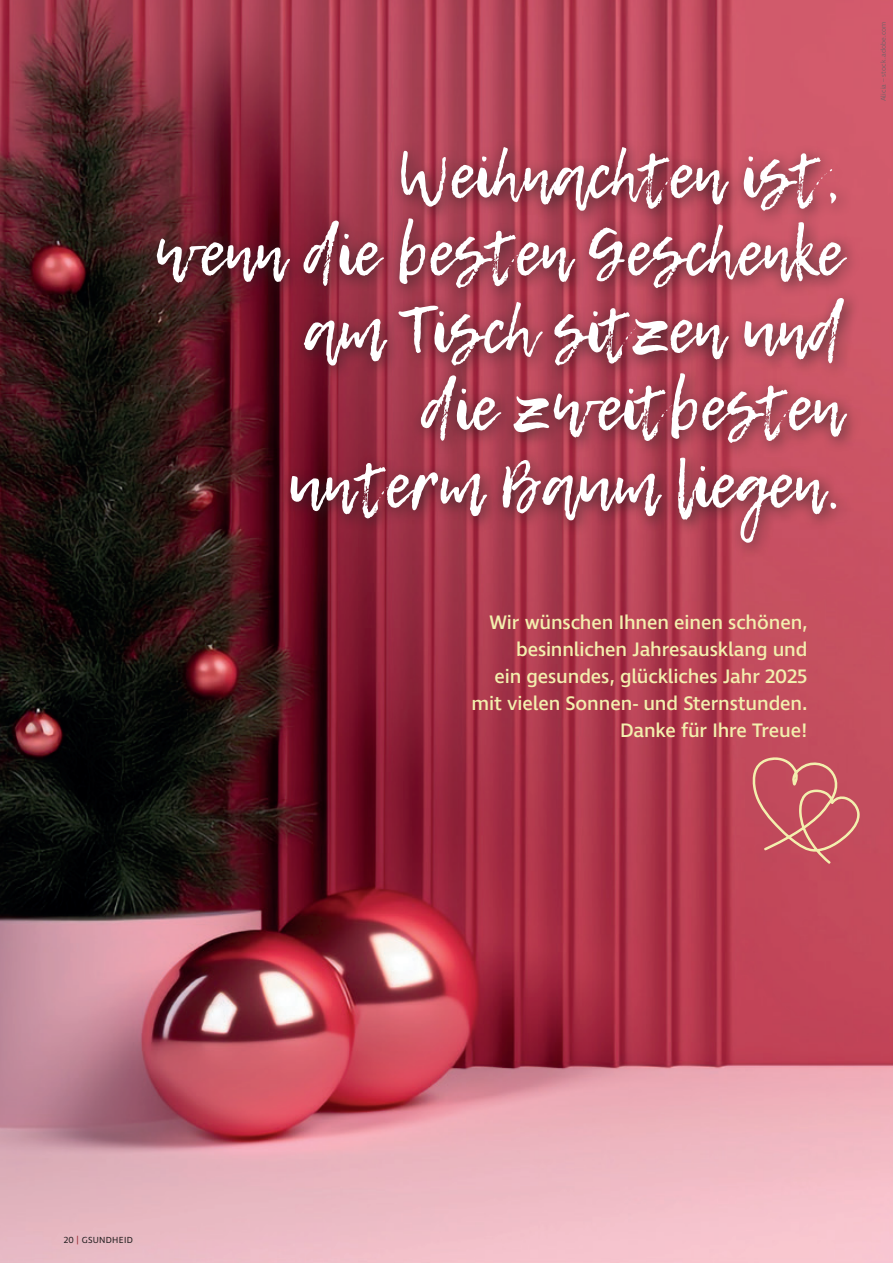
<style>
.page{position:relative;width:893px;height:1263px;background:#fff}
.page>*{position:absolute;margin:0;border:0;box-sizing:border-box;transform-origin:0 0}
.t1{font:64.5px/77.4px "Lemon Tuesday";color:#fff;text-align:right}
.t2{font:500 19.95px/27px "Ingra";letter-spacing:-.01em;color:#f3efae;text-align:right}
.t3{font:9px "Ingra";letter-spacing:.03em;color:#231f20}
.t4{font:300 7.2px "Ingra";letter-spacing:.015em;color:#636366}
.s1{color:#962830}
</style>
<div class="page">
<img style="left:0;top:0;width:893px;height:1263px">
<svg style="left:751px;top:755px;width:111px;height:110px;background:#c75c65"></svg>
<div style="left:146px;top:137px;width:717px;height:422px;background:#231f20;opacity:.75"></div>
<h1 class="t1" style="left:153px;top:137px;width:690px">Weihnachten ist,<br>wenn die besten Geschenke am Tisch sitzen und<br>die zweitbesten<br>unterm Baum liegen.</h1>
<p class="t2" style="left:472px;top:610px;width:337px">Wir wünschen Ihnen einen schönen, besinnlichen Jahresausklang und<br>ein gesundes, glückliches Jahr 2025 mit vielen Sonnen- und Sternstunden.<br>Danke für Ihre Treue!</p>
<p class="t4" style="left:879px;top:101px;width:82px;rotate:-90deg">Alicia – stock.adobe.com</p>
<p class="t3" style="left:64px;top:1235px;width:71px">20 <span class="s1">|</span> GSUNDHEID</p>
</div>
